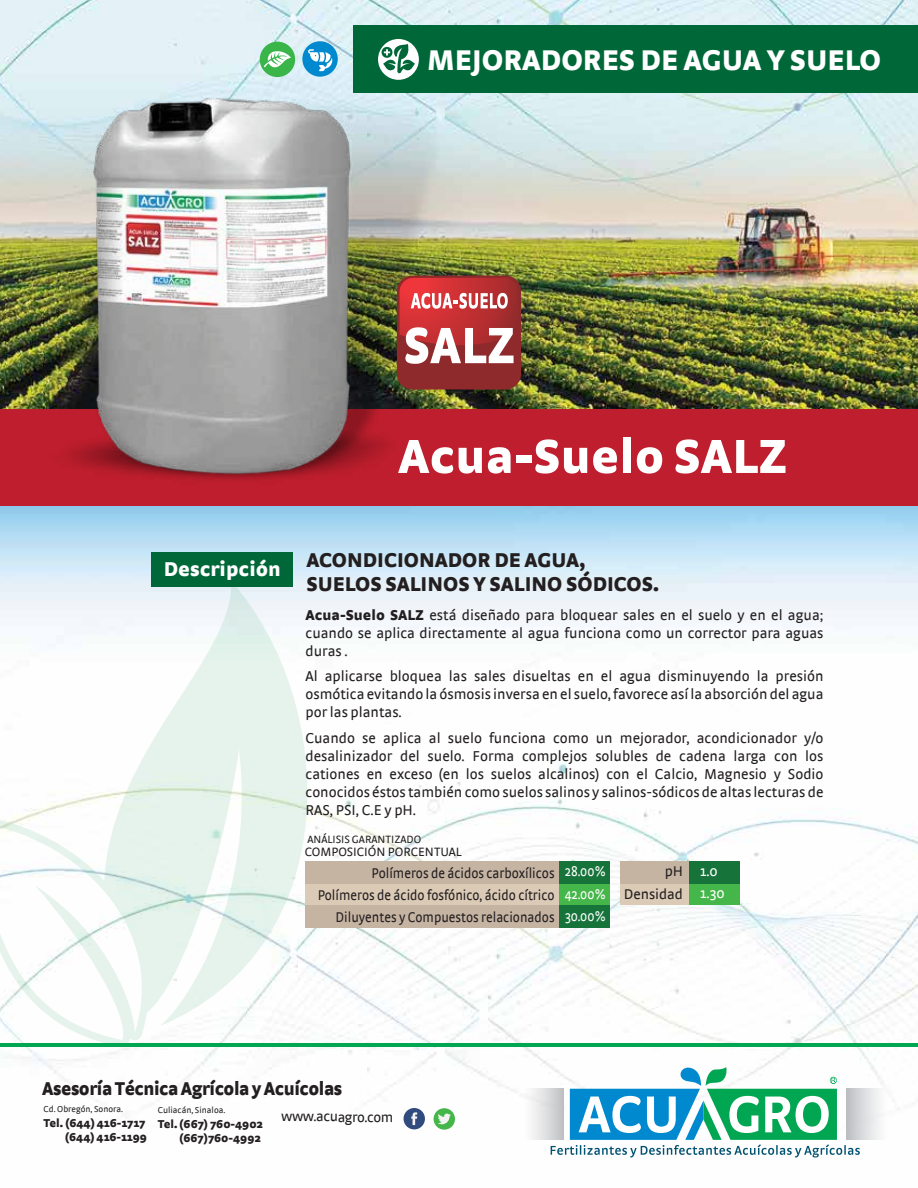
<style>
.page{position:relative;width:918px;height:1188px;background:#fff}
.page>*{position:absolute;margin:0;border:0;box-sizing:border-box;transform-origin:0 0}
.t1{font:900 50.25px "Strada";color:#fff}
.t2{font:900 30px "Strada";color:#fff}
.t3{font:900 21px/24px "Strada";color:#231f20}
.t4{font:900 21px "Strada";color:#fff}
.t5{font:900 19.5px "Strada";letter-spacing:-.025em;color:#231f20;scale:.94 1}
.t6{font:15px/18px "Strada";color:#231f20;text-align:justify}
.t7{font:14.85px/22.2px "Strada";color:#231f20;text-align:right;scale:.9 1}
.t8{font:14.85px/22.2px "Strada";color:#fff;text-align:justify;scale:.86 1}
.t9{font:14.85px/22.2px "Strada";color:#231f20;text-align:right}
.t10{font:14.85px/22.2px "Strada";color:#fff}
.t11{font:14.55px "Strada";letter-spacing:-.035em;color:#231f20}
.t12{font:12.75px "Strada";color:#231f20}
.t13{font:900 12px/14.4px "Strada";color:#231f20;text-align:right}
.t14{font:11.1px "Strada";color:#231f20}
.t15{font:9px "Strada";color:#231f20}
.s1{font-weight:900}
</style>
<div class="page">
<img style="left:0;top:0;width:918px;height:1158px">
<div style="left:0;top:409px;width:918px;height:97px;background:#be1e2d"></div>
<svg style="left:0;top:581px;width:307px;height:462px;fill:#f6fafa"></svg>
<div style="left:152px;top:552px;width:141px;height:35px;background:#006838"></div>
<img style="left:34px;top:66px;width:426px;height:414px">
<svg style="left:524px;top:1089px;width:27px;height:51px"></svg>
<svg style="left:860px;top:1089px;width:26px;height:51px"></svg>
<svg style="left:551px;top:1063px;width:309px;height:94px"></svg>
<hr style="left:0;top:1043px;width:918px;height:4px;background:#00a651">
<div style="left:403px;top:1108px;width:22px;height:21px;background:#324b7f;border-radius:50%"></div>
<svg style="left:411px;top:1112px;width:6px;height:13px"></svg>
<div style="left:434px;top:1108px;width:21px;height:22px;background:#45b649;border-radius:50%"></div>
<svg style="left:438px;top:1114px;width:13px;height:10px"></svg>
<div style="left:620px;top:883px;width:69px;height:22px;background:#dbcab6"></div>
<div style="left:620px;top:861px;width:69px;height:22px;background:#c6b4a3"></div>
<div style="left:689px;top:883px;width:51px;height:22px;background:#45b649"></div>
<div style="left:689px;top:861px;width:51px;height:22px;background:#16733a"></div>
<div style="left:305px;top:883px;width:258px;height:22px;background:#dbcab6"></div>
<div style="left:559px;top:883px;width:51px;height:22px;background:#45b649"></div>
<div style="left:305px;top:861px;width:258px;height:22px;background:#c6b4a3"></div>
<div style="left:559px;top:861px;width:51px;height:22px;background:#16733a"></div>
<div style="left:305px;top:905px;width:258px;height:22px;background:#c6b4a3"></div>
<div style="left:559px;top:905px;width:51px;height:22px;background:#16733a"></div>
<div style="left:260px;top:42px;width:35px;height:35px;background:#39b54a;border-radius:50%"></div>
<svg style="left:264px;top:51px;width:27px;height:17px"></svg>
<div style="left:302px;top:41px;width:36px;height:36px;background:#0089cf;border-radius:50%"></div>
<svg style="left:308px;top:49px;width:24px;height:22px"></svg>
<div style="left:353px;top:26px;width:565px;height:67px;background:#006838"></div>
<div style="left:378px;top:39px;width:41px;height:41px;background:#fff;border-radius:50%"></div>
<svg style="left:382px;top:43px;width:33px;height:30px"></svg>
<div style="left:397px;top:276px;width:124px;height:113px;background:#8e2a2b;border-radius:15px"></div>
<svg style="left:400px;top:278px;width:118px;height:86px"></svg>
<h2 class="t2" style="left:427px;top:42px;width:455px">MEJORADORES DE AGUA Y SUELO</h2>
<h1 class="t1" style="left:398px;top:425px;width:391px">Acua-Suelo SALZ</h1>
<h3 class="t4" style="left:164px;top:556px;width:119px">Descripción</h3>
<h3 class="t3" style="left:306px;top:547px;width:354px">ACONDICIONADOR DE AGUA,<br>SUELOS SALINOS Y SALINO SÓDICOS.</h3>
<p class="t6" style="left:305px;top:605px;width:520px"><span class="s1">Acua-Suelo SALZ</span> está diseñado para bloquear sales en el suelo y en el agua; cuando se aplica directamente al agua funciona como un corrector para aguas duras .</p>
<p class="t6" style="left:305px;top:667px;width:520px">Al aplicarse bloquea las sales disueltas en el agua disminuyendo la presión osmótica evitando la ósmosis inversa en el suelo, favorece así la absorción del agua por las plantas.</p>
<p class="t6" style="left:305px;top:728px;width:520px">Cuando se aplica al suelo funciona como un mejorador, acondicionador y/o desalinizador del suelo. Forma complejos solubles de cadena larga con los cationes en exceso (en los suelos alcalinos) con el Calcio, Magnesio y Sodio conocidos éstos también como suelos salinos y salinos-sódicos de altas lecturas de RAS, PSI, C.E y pH.</p>
<p class="t14" style="left:307px;top:833px;width:115px">ANÁLISIS GARANTIZADO</p>
<p class="t12" style="left:305px;top:845px;width:159px">COMPOSICIÓN PORCENTUAL</p>
<p class="t7" style="left:318px;top:861px;width:265px">Polímeros de ácidos carboxílicos<br>Polímeros de ácido fosfónico, ácido cítrico<br>Diluyentes y Compuestos relacionados</p>
<p class="t8" style="left:565px;top:860px;width:49px">28.00% 42.00% 30.00%</p>
<p class="t9" style="left:624px;top:860px;width:61px">pH<br>Densidad</p>
<p class="t10" style="left:700px;top:860px;width:26px">1.0<br>1.30</p>
<h3 class="t5" style="left:42px;top:1076px;width:321px">Asesoría Técnica Agrícola y Acuícolas</h3>
<p class="t15" style="left:158px;top:1105px;width:69px">Culiacán, Sinaloa.</p>
<p class="t13" style="left:158px;top:1116px;width:107px">Tel. (667) 760-4902 (667)760-4992</p>
<p class="t15" style="left:44px;top:1104px;width:81px">Cd. Obregón, Sonora.</p>
<p class="t13" style="left:44px;top:1115px;width:105px">Tel. (644) 416-1717 (644) 416-1199</p>
<p class="t11" style="left:281px;top:1108px;width:114px">www.acuagro.com</p>
</div>
